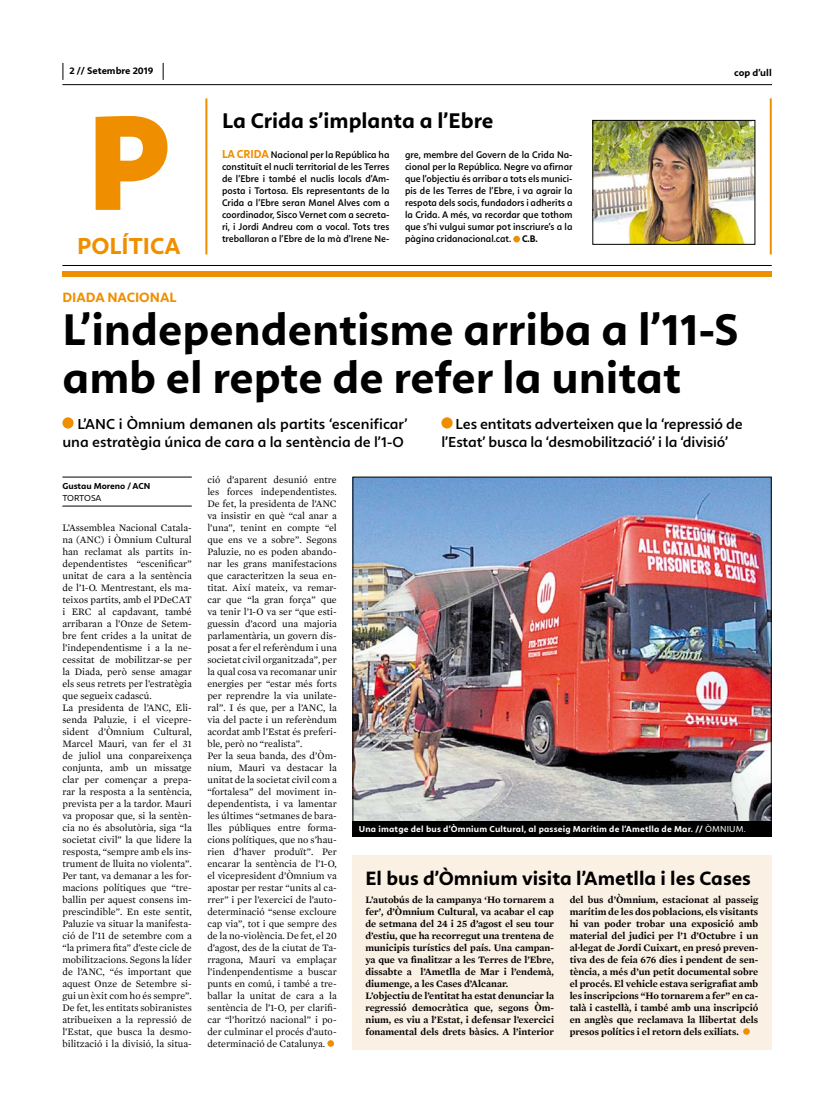
<style>
.page{position:relative;width:820px;height:1106px;background:#fff}
.page>*{position:absolute;margin:0;border:0;box-sizing:border-box;transform-origin:0 0}
.t1{font:800 140px "Calima";color:#ef8f00}
.t2{font:700 46px/48px "Calima";color:#000}
.t3{font:700 24px "Calima";color:#ef8f00}
.t4{font:700 22px "Calima";color:#000}
.t5{font:700 20px "Calima";color:#000}
.t6{font:600 15px/18px "Calima";letter-spacing:-.01em;color:#000;text-align:right}
.t7{font:700 14px "Calima";color:#ef8f00}
.t8{font:10px/12px "Mercury Text G1";color:#000}
.t9{font:600 10px/12px "Mercury Text G1";color:#000}
.t10{font:600 10px/12px "Calima";color:#000;text-align:justify;scale:.93 1}
.t11{font:700 10px "Calima";color:#000}
.t12{font:700 9px "Calima";letter-spacing:.02em;color:#fff}
.t13{font:700 9px "Calima";color:#000}
.t14{font:9px "Calima";letter-spacing:-.015em;color:#000}
.s1{font-weight:700;font-size:12px;color:#ef8f00}
.s2{font-weight:700}
.s3{font-weight:400}
</style>
<div class="page">
<hr style="left:62px;top:84px;width:709px;height:1px;background:#000">
<svg style="left:62px;top:63px;width:1px;height:17px"></svg>
<svg style="left:162px;top:63px;width:1px;height:17px"></svg>
<svg style="left:513px;top:236px;width:6px;height:6px"></svg>
<hr style="left:205px;top:98px;width:2px;height:156px;background:#ef8f00">
<hr style="left:769px;top:98px;width:2px;height:156px;background:#ef8f00">
<div style="left:62px;top:417px;width:12px;height:11px;background:#ef8f00;border-radius:50%"></div>
<div style="left:441px;top:417px;width:11px;height:11px;background:#ef8f00;border-radius:50%"></div>
<div style="left:62px;top:271px;width:709px;height:6px;background:#ef8f00"></div>
<hr style="left:62px;top:265px;width:709px;height:1px;background:#000">
<img style="left:354px;top:478px;width:415px;height:343px">
<div style="left:352px;top:854px;width:419px;height:195px;background:#fbf0e4"></div>
<div style="left:327px;top:1040px;width:7px;height:6px;background:#ef8f00;border-radius:50%"></div>
<div style="left:352px;top:821px;width:419px;height:15px;background:#000"></div>
<svg style="left:742px;top:1028px;width:7px;height:6px"></svg>
<hr style="left:62px;top:505px;width:130px;height:1px;background:#000">
<hr style="left:62px;top:476px;width:130px;height:1px;background:#000">
<img style="left:594px;top:122px;width:159px;height:121px">
<div style="left:592px;top:120px;width:163px;height:125px;border:1px solid #000"></div>
<p class="t11" style="left:69px;top:65px;width:86px">2 // Setembre 2019</p>
<p class="t11" style="left:734px;top:67px;width:39px">cop d’ull</p>
<h1 class="t1" style="left:86px;top:84px;width:87px">P</h1>
<h3 class="t3" style="left:77px;top:233px;width:105px">POLÍTICA</h3>
<h3 class="t4" style="left:222px;top:109px;width:273px">La Crida s’implanta a l’Ebre</h3>
<p class="t10" style="left:222px;top:149px;width:181px"><span class="s1">LA CRIDA</span> Nacional per la República ha constituït el nucli territorial de les Terres de l’Ebre i també el nuclis locals d’Am&shy;posta i Tortosa. Els representants de la Crida a l’Ebre seran Manel Alves com a coordinador, Sisco Vernet com a secreta&shy;ri, i Jordi Andreu com a vocal. Tots tres treballaran a l’Ebre de la mà d’Irene Ne-</p>
<p class="t10" style="left:405px;top:149px;width:182px">gre, membre del Govern de la Crida Na&shy;cional per la República. Negre va afirnar que l’objectiu és arribar a tots els munici&shy;pis de les Terres de l’Ebre, i va agrair la respota dels socis, fundadors i adherits a la Crida. A més, va recordar que tothom que s’hi vulgui sumar pot inscriure’s a la pàgina cridanacional.cat. <span class="s2">C.B.</span></p>
<h3 class="t7" style="left:62px;top:290px;width:116px">DIADA NACIONAL</h3>
<h2 class="t2" style="left:62px;top:305px;width:677px">L’independentisme arriba a l’11-S amb el repte de refer la unitat</h2>
<h3 class="t6" style="left:62px;top:414px;width:347px">L’ANC i Òmnium demanen als partits ‘escenificar’ una estratègia única de cara a la sentència de l’1-O</h3>
<h3 class="t6" style="left:441px;top:414px;width:302px;text-align:left;text-indent:14px">Les entitats adverteixen que la ‘repressió de l’Estat’ busca la ‘desmobilització’ i la ‘divisió’</h3>
<p class="t13" style="left:62px;top:480px;width:90px">Gustau Moreno / ACN</p>
<p class="t14" style="left:62px;top:492px;width:41px">TORTOSA</p>
<p class="t8" style="left:62px;top:521px;width:131px">L’Assemblea Nacional Catala&shy;na (ANC) i Òmnium Cultural han reclamat als partits in&shy;dependentistes “escenificar” unitat de cara a la sentència de l’1-O. Mentrestant, els ma&shy;teixos partits, amb el PDeCAT i ERC al capdavant, també arribaran a l’Onze de Setem&shy;bre fent crides a la unitat de l’independentisme i a la ne&shy;cessitat de mobilitzar-se per la Diada, però sense amagar els seus retrets per l’estratègia que segueix cadascú.<br>La presidenta de l’ANC, Eli&shy;senda Paluzie, i el vicepre&shy;sident d’Òmnium Cultural,<br>Marcel Mauri, van fer el 31 de juliol una conpareixença conjunta, amb un missatge clar per començar a prepa&shy;rar la resposta a la sentència, prevista per a la tardor. Mauri va proposar que, si la sentèn&shy;cia no és absolutòria, siga “la societat civil” la que lidere la resposta, “sempre amb els ins&shy;trument de lluita no violenta”.<br>Per tant, va demanar a les for&shy;macions polítiques que “tre&shy;ballin per aquest consens im&shy;prescindible”. En este sentit,<br>Paluzie va situar la manifesta&shy;ció de l’11 de setembre com a “la primera fita” d’este cicle de mobilitzacions. Segons la líder de l’ANC, “és important que aquest Onze de Setembre si&shy;gui un èxit com ho és sempre”.<br>De fet, les entitats sobiranistes atribueixen a la repressió de l’Estat, que busca la desmo&shy;bilització i la divisió, la situa-</p>
<p class="t8" style="left:207px;top:473px;width:131px">ció d’aparent desunió entre les forces independentistes.<br>De fet, la presidenta de l’ANC va insistir en què “cal anar a l’una”, tenint en compte “el que ens ve a sobre”. Segons<br>Paluzie, no es poden abando&shy;nar les grans manifestacions que caracteritzen la seua en&shy;titat. Així mateix, va remar&shy;car que “la gran força” que va tenir l’1-O va ser “que esti&shy;guessin d’acord una majoria parlamentària, un govern dis&shy;posat a fer el referèndum i una societat civil organitzada”, per la qual cosa va recomanar unir energies per “estar més forts per reprendre la via unilate&shy;ral”. I és que, per a l’ANC, la via del pacte i un referèndum acordat amb l’Estat és preferi&shy;ble, però no “realista”.<br>Per la seua banda, des d’Òm&shy;nium, Mauri va destacar la unitat de la societat civil com a “fortalesa” del moviment in&shy;dependentista, i va lamentar les últimes “setmanes de bara&shy;lles públiques entre forma&shy;cions polítiques, que no s’hau&shy;rien d’haver produït”. Per encarar la sentència de l’1-O, el vicepresident d’Òmnium va apostar per restar “units al ca&shy;rrer” i per l’exercici de l’auto&shy;determinació “sense excloure cap via”, tot i que sempre des de la no-violència. De fet, el 20 d’agost, des de la ciutat de Ta&shy;rragona, Mauri va emplaçar l’indenpendentisme a buscar punts en comú, i també a tre&shy;ballar la unitat de cara a la sentència de l’1-O, per clarifi&shy;car “l’horitzó nacional” i po&shy;der culminar el procés d’auto&shy;determinació de Catalunya.</p>
<p class="t12" style="left:358px;top:823px;width:388px">Una imatge del bus d’Òmnium Cultural, al passeig Marítim de l’Ametlla de Mar. // <span class="s3">ÒMNIUM.</span></p>
<h3 class="t5" style="left:365px;top:866px;width:387px">El bus d’Òmnium visita l’Ametlla i les Cases</h3>
<p class="t9" style="left:365px;top:893px;width:190px">L’autobús de la campanya ‘Ho tornarem a fer’, d’Òmnium Cultural, va acabar el cap de setmana del 24 i 25 d’agost el seu tour d’estiu, que ha recorregut una trentena de municipis turístics del país. Una campan&shy;ya que va finalitzar a les Terres de l’Ebre, dissabte a l’Ametlla de Mar i l’endemà, diumenge, a les Cases d’Alcanar.<br>L’objectiu de l’entitat ha estat denunciar la regressió democràtica que, segons Òm&shy;nium, es viu a l’Estat, i defensar l’exercici fonamental dels drets bàsics. A l’interior</p>
<p class="t9" style="left:569px;top:893px;width:190px;text-align:justify">del bus d’Òmnium, estacionat al passeig marítim de les dos poblacions, els visitants hi van poder trobar una exposició amb material del judici per l’1 d’Octubre i un al·legat de Jordi Cuixart, en presó preven&shy;tiva des de feia 676 dies i pendent de sen&shy;tència, a més d’un petit documental sobre el procés. El vehicle estava serigrafiat amb les inscripcions “Ho tornarem a fer” en ca&shy;talà i castellà, i també amb una inscripció en anglès que reclamava la llibertat dels presos polítics i el retorn dels exiliats.</p>
</div>
